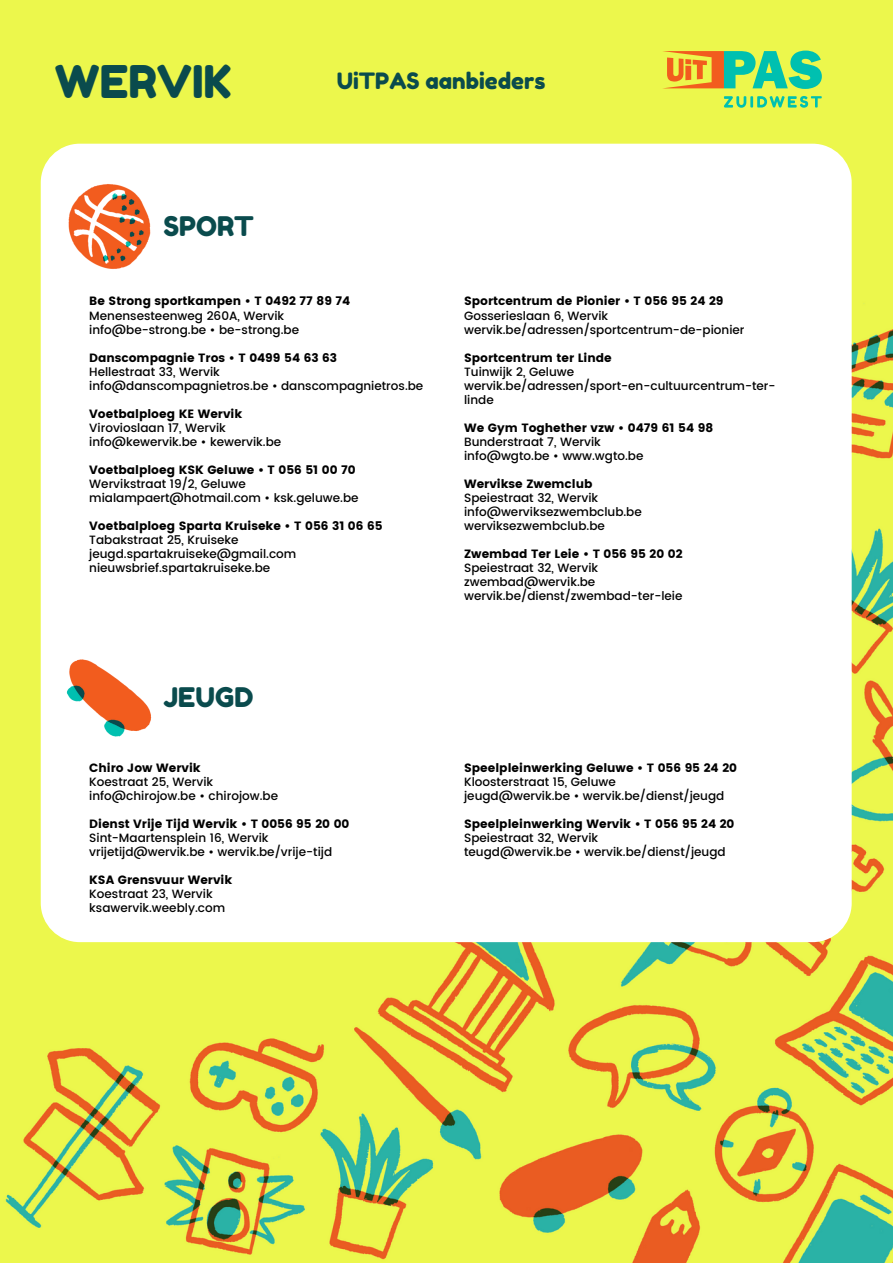
<style>
.page{position:relative;width:893px;height:1264px;background:#fff}
.page>*{position:absolute;margin:0;border:0;box-sizing:border-box;transform-origin:0 0}
.t1{font:45px "Fredoka One";color:#0a4b4d}
.t2{font:27px "Fredoka One";color:#0a4b4d}
.t3{font:22.5px "Fredoka One";color:#0a4b4d}
.t4{font:500 12px/14px "Poppins";color:#000}
.t5{font:12px "Poppins";color:#000}
</style>
<div class="page">
<img style="left:0;top:0;width:892px;height:1262px">
<div style="left:41px;top:144px;width:810px;height:798px;background:#fff;border-radius:39px"></div>
<svg style="left:723px;top:96px;width:98px;height:12px"></svg>
<svg style="left:662px;top:51px;width:159px;height:38px;background:#8fbf69"></svg>
<img style="left:66px;top:659px;width:86px;height:78px">
<img style="left:68px;top:184px;width:83px;height:85px">
<h1 class="t1" style="left:55px;top:54px;width:179px">WERVIK</h1>
<h3 class="t3" style="left:336px;top:67px;width:210px">UiTPAS aanbieders</h3>
<h2 class="t2" style="left:163px;top:209px;width:92px">SPORT</h2>
<p class="t5" style="left:89px;top:294px;width:263px">Be Strong sportkampen • T 0492 77 89 74</p>
<p class="t4" style="left:89px;top:308px;width:211px">Menensesteenweg 260A, Wervik info@be-strong.be • be-strong.be</p>
<p class="t5" style="left:89px;top:350px;width:249px">Danscompagnie Tros • T 0499 54 63 63</p>
<p class="t4" style="left:89px;top:364px;width:335px">Hellestraat 33, Wervik<br>info@danscompagnietros.be • danscompagnietros.be</p>
<p class="t5" style="left:89px;top:406px;width:154px">Voetbalploeg KE Wervik</p>
<p class="t4" style="left:89px;top:420px;width:193px">Virovioslaan 17, Wervik info@kewervik.be • kewervik.be</p>
<p class="t5" style="left:89px;top:462px;width:268px">Voetbalploeg KSK Geluwe • T 056 51 00 70</p>
<p class="t4" style="left:89px;top:476px;width:271px">Wervikstraat 19/2, Geluwe mialampaert@hotmail.com • ksk.geluwe.be</p>
<p class="t5" style="left:89px;top:518px;width:295px">Voetbalploeg Sparta Kruiseke • T 056 31 06 65</p>
<p class="t4" style="left:89px;top:532px;width:209px">Tabakstraat 25, Kruiseke jeugd.spartakruiseke@gmail.com nieuwsbrief.spartakruiseke.be</p>
<h2 class="t2" style="left:163px;top:681px;width:91px">JEUGD</h2>
<p class="t5" style="left:89px;top:761px;width:113px">Chiro Jow Wervik</p>
<p class="t4" style="left:89px;top:775px;width:190px">Koestraat 25, Wervik info@chirojow.be • chirojow.be</p>
<p class="t5" style="left:89px;top:817px;width:261px">Dienst Vrije Tijd Wervik • T 0056 95 20 00</p>
<p class="t4" style="left:89px;top:831px;width:244px">Sint-Maartensplein 16, Wervik vrijetijd@wervik.be • wervik.be/vrije-tijd</p>
<p class="t5" style="left:89px;top:873px;width:144px">KSA Grensvuur Wervik</p>
<p class="t4" style="left:89px;top:887px;width:137px">Koestraat 23, Wervik ksawervik.weebly.com</p>
<p class="t5" style="left:464px;top:294px;width:261px">Sportcentrum de Pionier • T 056 95 24 29</p>
<p class="t4" style="left:464px;top:308px;width:282px">Gosserieslaan 6, Wervik wervik.be/adressen/sportcentrum-de-pionier</p>
<p class="t5" style="left:464px;top:350px;width:149px">Sportcentrum ter Linde</p>
<p class="t4" style="left:464px;top:364px;width:313px">Tuinwijk 2, Geluwe wervik.be/adressen/sport-en-cultuurcentrum-ter&shy;linde</p>
<p class="t5" style="left:464px;top:420px;width:250px">We Gym Toghether vzw • 0479 61 54 98</p>
<p class="t4" style="left:464px;top:434px;width:181px">Bunderstraat 7, Wervik info@wgto.be • www.wgto.be</p>
<p class="t5" style="left:464px;top:476px;width:130px">Wervikse Zwemclub</p>
<p class="t4" style="left:464px;top:490px;width:179px">Speiestraat 32, Wervik info@werviksezwembclub.be werviksezwembclub.be</p>
<p class="t5" style="left:464px;top:546px;width:220px">Zwembad Ter Leie • T 056 95 20 02</p>
<p class="t4" style="left:464px;top:560px;width:220px">Speiestraat 32, Wervik zwembad@wervik.be wervik.be/dienst/zwembad-ter-leie</p>
<p class="t5" style="left:464px;top:761px;width:274px">Speelpleinwerking Geluwe • T 056 95 24 20</p>
<p class="t4" style="left:464px;top:775px;width:262px">Kloosterstraat 15, Geluwe jeugd@wervik.be • wervik.be/dienst/jeugd</p>
<p class="t5" style="left:464px;top:817px;width:272px">Speelpleinwerking Wervik • T 056 95 24 20</p>
<p class="t4" style="left:464px;top:831px;width:263px">Speiestraat 32, Wervik<br>teugd@wervik.be • wervik.be/dienst/jeugd</p>
</div>
